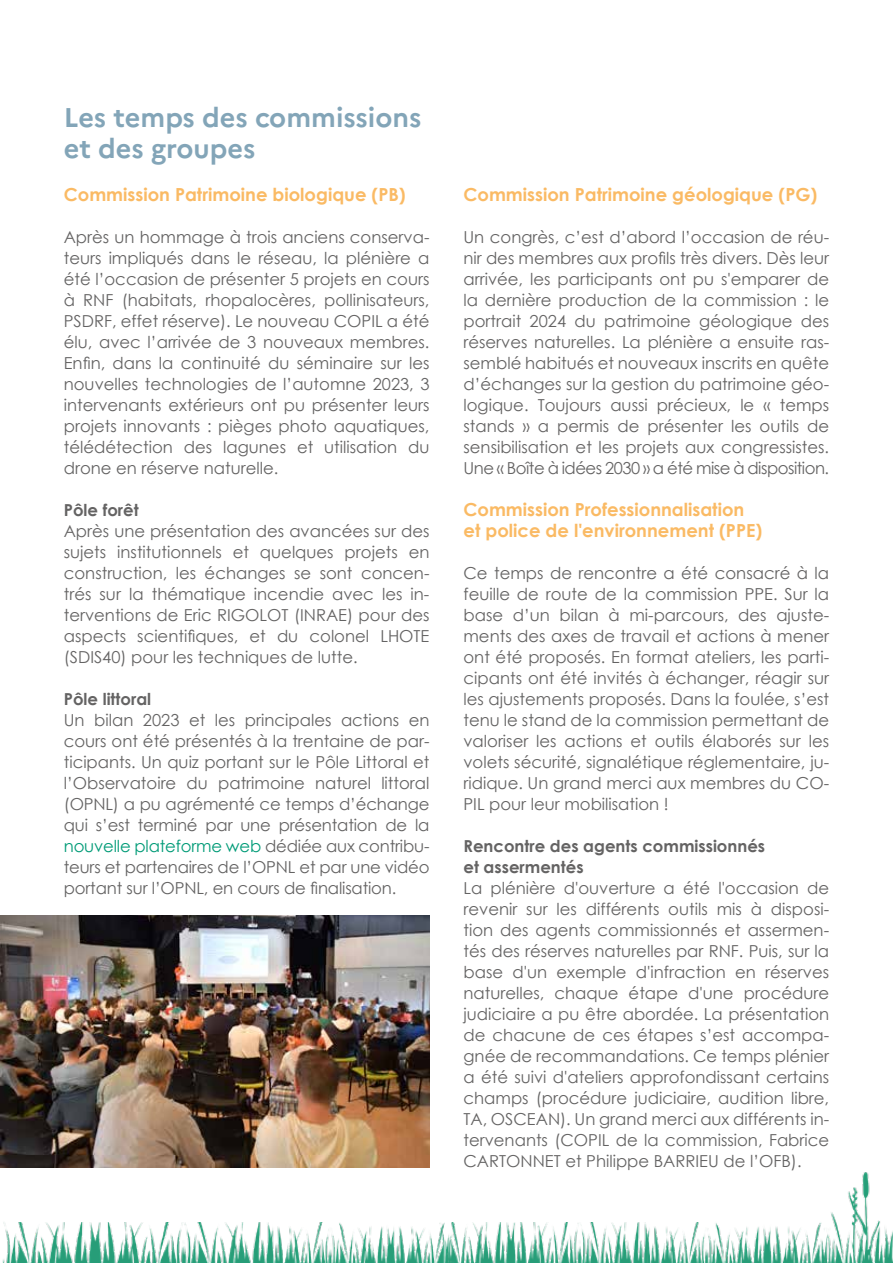
<style>
.page{position:relative;width:893px;height:1263px;background:#fff}
.page>*{position:absolute;margin:0;border:0;box-sizing:border-box;transform-origin:0 0}
.t1{font:700 27px/31.5px "Marianne";color:#83a5b8}
.t2{font:700 18px/21px "Century Gothic";color:#faba64}
.t3{font:16.5px/21px "Century Gothic";color:#646363;text-align:justify}
.t4{font:700 16.5px/21px "Century Gothic";color:#646363}
.s1{color:#009b77}
</style>
<div class="page">
<img style="left:0;top:1167px;width:893px;height:96px">
<div style="left:9px;top:1176px;width:694px;height:46px;background:#fff"></div>
<div style="left:64px;top:107px;width:765px;height:1110px;background:#fff"></div>
<img style="left:0;top:915px;width:429px;height:252px">
<h1 class="t1" style="left:64px;top:99px;width:359px">Les temps des commissions et des groupes</h1>
<p class="t2" style="left:64px;top:183px;width:343px">Commission Patrimoine biologique (PB)</p>
<p class="t3" style="left:64px;top:226px;width:367px">Après un hommage à trois anciens conserva&shy;teurs impliqués dans le réseau, la plénière a été l’occasion de présenter 5 projets en cours à RNF (habitats, rhopalocères, pollinisateurs, PSDRF, effet réserve). Le nouveau COPIL a été élu, avec l’arrivée de 3 nouveaux membres.<br>Enfin, dans la continuité du séminaire sur les nouvelles technologies de l’automne 2023, 3 intervenants extérieurs ont pu présenter leurs projets innovants : pièges photo aquatiques, télédétection des lagunes et utilisation du drone en réserve naturelle.</p>
<p class="t4" style="left:64px;top:499px;width:76px">Pôle forêt</p>
<p class="t3" style="left:64px;top:520px;width:367px">Après une présentation des avancées sur des sujets institutionnels et quelques projets en construction, les échanges se sont concen&shy;trés sur la thématique incendie avec les in&shy;terventions de Eric RIGOLOT (INRAE) pour des aspects scientifiques, et du colonel LHOTE (SDIS40) pour les techniques de lutte.</p>
<p class="t4" style="left:64px;top:688px;width:89px">Pôle littoral</p>
<p class="t3" style="left:64px;top:709px;width:367px">Un bilan 2023 et les principales actions en cours ont été présentés à la trentaine de par&shy;ticipants. Un quiz portant sur le Pôle Littoral et l’Observatoire du patrimoine naturel littoral (OPNL) a pu agrémenté ce temps d’échange qui s’est terminé par une présentation de la <span class="s1">nouvelle plateforme web</span> dédiée aux contribu&shy;teurs et partenaires de l’OPNL et par une vidéo portant sur l’OPNL, en cours de finalisation.</p>
<p class="t2" style="left:463px;top:183px;width:355px">Commission Patrimoine géologique (PG)</p>
<p class="t3" style="left:463px;top:226px;width:367px">Un congrès, c’est d’abord l’occasion de réu&shy;nir des membres aux profils très divers. Dès leur arrivée, les participants ont pu s'emparer de la dernière production de la commission : le portrait 2024 du patrimoine géologique des réserves naturelles. La plénière a ensuite ras&shy;semblé habitués et nouveaux inscrits en quête d’échanges sur la gestion du patrimoine géo&shy;logique. Toujours aussi précieux, le « temps stands » a permis de présenter les outils de sensibilisation et les projets aux congressistes.<br>Une « Boîte à idées 2030 » a été mise à disposition.</p>
<p class="t2" style="left:463px;top:498px;width:300px">Commission Professionnalisation et police de l'environnement (PPE)</p>
<p class="t3" style="left:463px;top:562px;width:367px">Ce temps de rencontre a été consacré à la feuille de route de la commission PPE. Sur la base d’un bilan à mi-parcours, des ajuste&shy;ments des axes de travail et actions à mener ont été proposés. En format ateliers, les parti&shy;cipants ont été invités à échanger, réagir sur les ajustements proposés. Dans la foulée, s’est tenu le stand de la commission permettant de valoriser les actions et outils élaborés sur les volets sécurité, signalétique réglementaire, ju&shy;ridique. Un grand merci aux membres du CO-PIL pour leur mobilisation !</p>
<p class="t4" style="left:463px;top:835px;width:303px">Rencontre des agents commissionnés et assermentés</p>
<p class="t3" style="left:463px;top:877px;width:367px">La plénière d'ouverture a été l'occasion de revenir sur les différents outils mis à disposi&shy;tion des agents commissionnés et assermen&shy;tés des réserves naturelles par RNF. Puis, sur la base d'un exemple d'infraction en réserves naturelles, chaque étape d'une procédure judiciaire a pu être abordée. La présentation de chacune de ces étapes s’est accompa&shy;gnée de recommandations. Ce temps plénier a été suivi d'ateliers approfondissant certains champs (procédure judiciaire, audition libre, TA, OSCEAN). Un grand merci aux différents in&shy;tervenants (COPIL de la commission, Fabrice CARTONNET et Philippe BARRIEU de l’OFB).</p>
</div>
